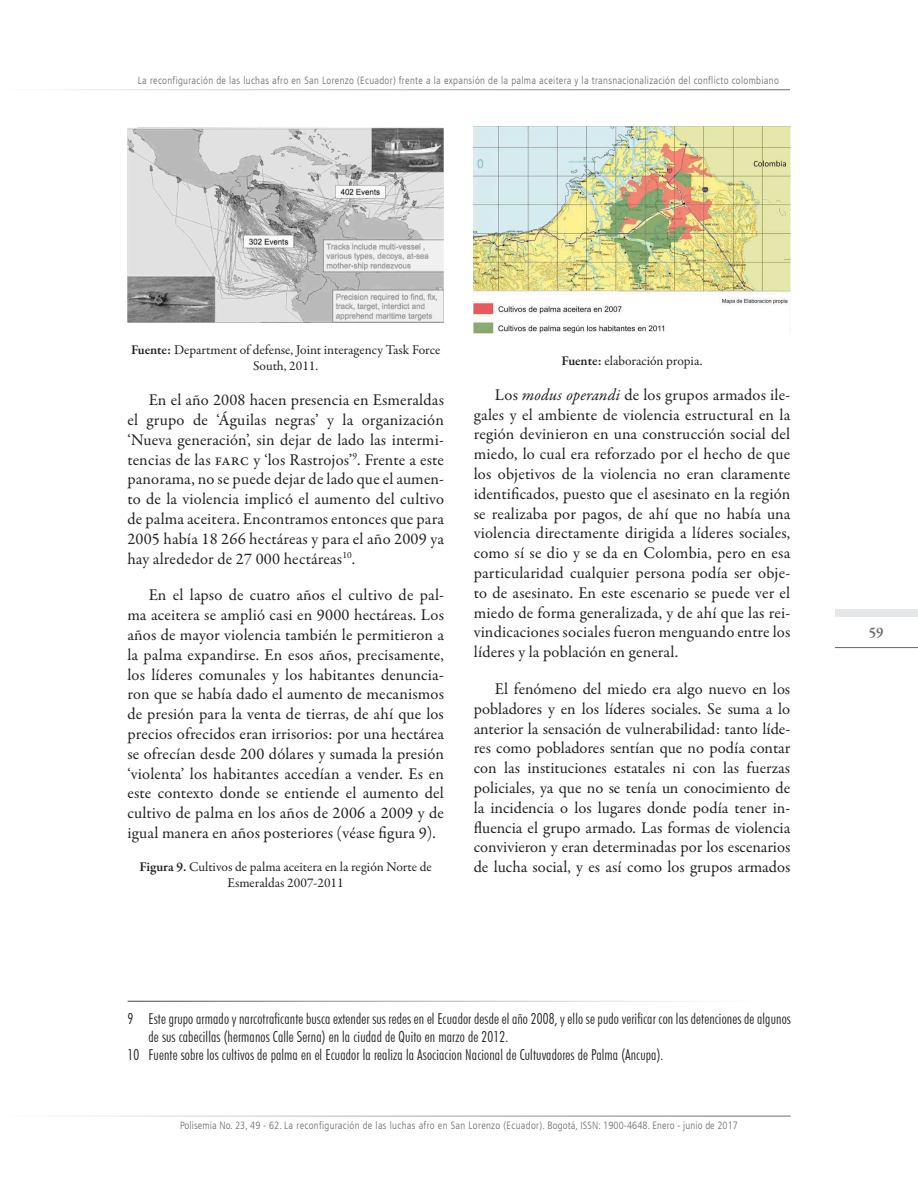
<style>
.page{position:relative;width:918px;height:1188px;background:#fff}
.page>*{position:absolute;margin:0;border:0;box-sizing:border-box;transform-origin:0 0}
.t1{font:16.5px/19.8px "Garamond Premr Pro";letter-spacing:.01em;color:#231f20;text-align:justify}
.pies{font:300 condensed 15px/18px "Futura BT";letter-spacing:.01em;color:#231f20}
.t2{font:600 15px "Garamond Premr Pro";color:#6c6d70}
.Figuras_tablas{font:13.5px/16.2px "Garamond Premr Pro";color:#231f20;text-align:center}
.t3{font:300 condensed 10.5px "Frutiger LT";letter-spacing:.03em;color:#6c6d70}
.s1{font-weight:600}
.s2{font-style:italic}
</style>
<div class="page">
<hr style="left:0;top:89px;width:790px;height:1px;background:#6c6d70">
<div style="left:835px;top:609px;width:83px;height:8px;background:#e6e7e9"></div>
<hr style="left:835px;top:647px;width:83px;height:1px;background:#6c6d70">
<hr style="left:0;top:1116px;width:791px;height:1px;background:#6c6d70">
<img style="left:474px;top:127px;width:316px;height:207px">
<img style="left:127px;top:128px;width:317px;height:195px">
<hr style="left:128px;top:1001px;width:661px;height:1px;background:#231f20">
<p class="t3" style="left:138px;top:75px;width:643px">La reconfiguración de las luchas afro en San Lorenzo (Ecuador) frente a la expansión de la palma aceitera y la transnacionalización del conflicto colombiano</p>
<p class="Figuras_tablas" style="left:131px;top:342px;width:311px"><span class="s1">Fuente:</span> Department of defense, Joint interagency Task Force<br>South, 2011.</p>
<p class="t1" style="left:127px;top:390px;width:318px;text-indent:21px">En el año 2008 hacen presencia en Esmeraldas el grupo de ‘Águilas negras’ y la organización ‘Nueva generación’, sin dejar de lado las intermi&shy;tencias de las farc y ‘los Rastrojos’<sup>9</sup>. Frente a este panorama, no se puede dejar de lado que el aumen&shy;to de la violencia implicó el aumento del cultivo de palma aceitera. Encontramos entonces que para 2005 había 18 266 hectáreas y para el año 2009 ya hay alrededor de 27 000 hectáreas<sup>10</sup>.</p>
<p class="t1" style="left:127px;top:586px;width:318px;text-indent:21px">En el lapso de cuatro años el cultivo de pal&shy;ma aceitera se amplió casi en 9000 hectáreas. Los años de mayor violencia también le permitieron a la palma expandirse. En esos años, precisamente, los líderes comunales y los habitantes denuncia&shy;ron que se había dado el aumento de mecanismos de presión para la venta de tierras, de ahí que los precios ofrecidos eran irrisorios: por una hectárea se ofrecían desde 200 dólares y sumada la presión ‘violenta’ los habitantes accedían a vender. Es en este contexto donde se entiende el aumento del cultivo de palma en los años de 2006 a 2009 y de igual manera en años posteriores (véase figura 9).</p>
<p class="Figuras_tablas" style="left:139px;top:859px;width:294px"><span class="s1">Figura 9.</span> Cultivos de palma aceitera en la región Norte de<br>Esmeraldas 2007-2011</p>
<p class="Figuras_tablas" style="left:561px;top:353px;width:143px"><span class="s1">Fuente:</span> elaboración propia.</p>
<p class="t1" style="left:474px;top:385px;width:318px;text-indent:21px">Los <span class="s2">modus operandi</span> de los grupos armados ile&shy;gales y el ambiente de violencia estructural en la región devinieron en una construcción social del miedo, lo cual era reforzado por el hecho de que los objetivos de la violencia no eran claramente identificados, puesto que el asesinato en la región se realizaba por pagos, de ahí que no había una violencia directamente dirigida a líderes sociales, como sí se dio y se da en Colombia, pero en esa particularidad cualquier persona podía ser obje&shy;to de asesinato. En este escenario se puede ver el miedo de forma generalizada, y de ahí que las rei&shy;vindicaciones sociales fueron menguando entre los líderes y la población en general.</p>
<p class="t1" style="left:474px;top:679px;width:318px;text-indent:21px">El fenómeno del miedo era algo nuevo en los pobladores y en los líderes sociales. Se suma a lo anterior la sensación de vulnerabilidad: tanto líde&shy;res como pobladores sentían que no podía contar con las instituciones estatales ni con las fuerzas policiales, ya que no se tenía un conocimiento de la incidencia o los lugares donde podía tener in&shy;fluencia el grupo armado. Las formas de violencia convivieron y eran determinadas por los escenarios de lucha social, y es así como los grupos armados</p>
<p class="pies" style="left:149px;top:1010px;width:644px;text-indent:-21px">9 Este grupo armado y narcotraficante busca extender sus redes en el Ecuador desde el año 2008, y ello se pudo verificar con las detenciones de algunos de sus cabecillas (hermanos Calle Serna) en la ciudad de Quito en marzo de 2012.</p>
<p class="pies" style="left:128px;top:1046px;width:537px">10 Fuente sobre los cultivos de palma en el Ecuador la realiza la Asociacion Nacional de Cultuvadores de Palma (Ancupa).</p>
<p class="t3" style="left:180px;top:1120px;width:559px">Polisemia No. 23, 49 - 62. La reconfiguración de las luchas afro en San Lorenzo (Ecuador). Bogotá, ISSN: 1900-4648. Enero - junio de 2017</p>
<p class="t2" style="left:869px;top:623px;width:16px">59</p>
</div>
